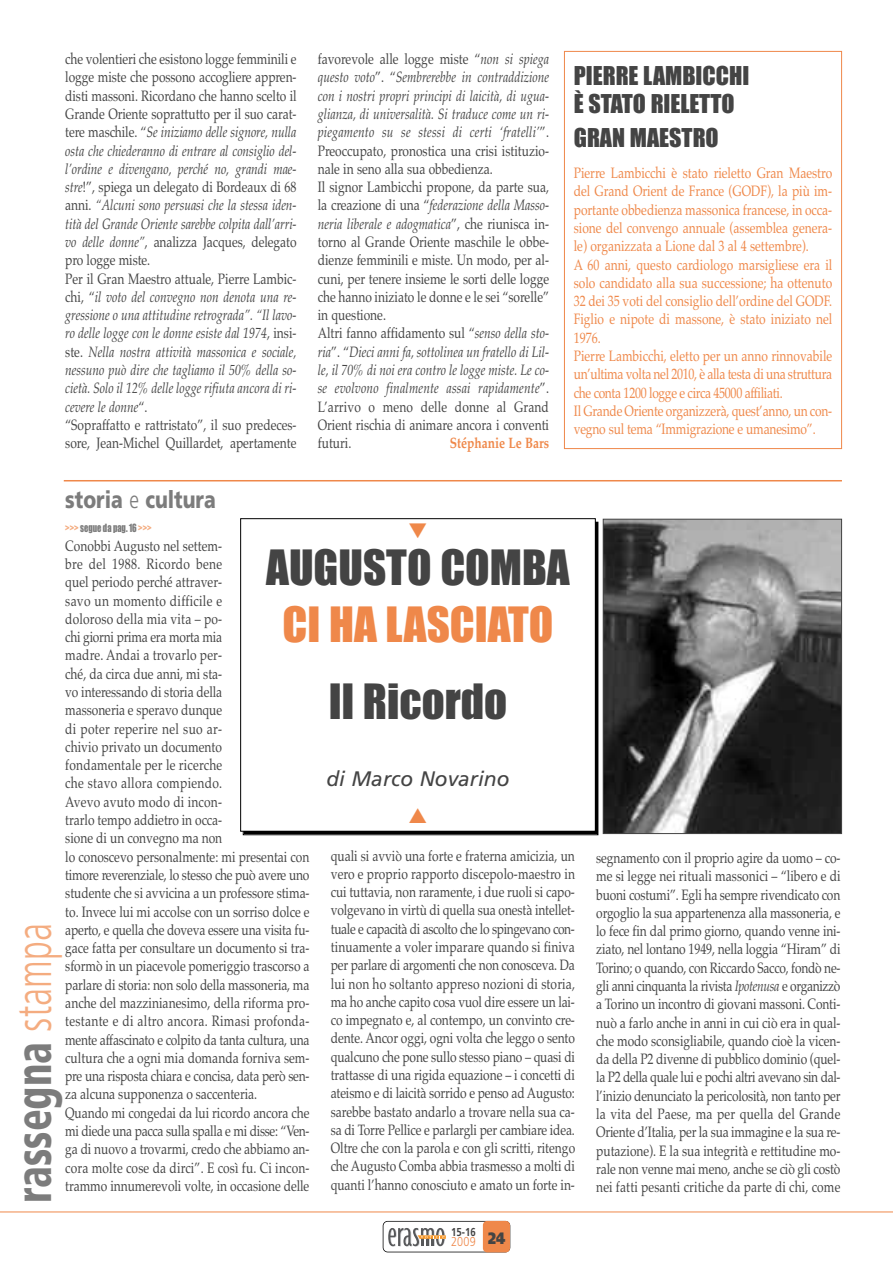
<style>
.page{position:relative;width:893px;height:1263px;background:#fff}
.page>*{position:absolute;margin:0;border:0;box-sizing:border-box;transform-origin:0 0}
.t1{font:900 condensed 50.7px "Frutiger";color:#7c7c7c;scale:.8 1}
.t2{font:45px "Impact";color:#444}
.t3{font:45px "Impact";color:#ef884a}
.t4{font:24px/28.8px "Impact";color:#444}
.t5{font:900 24px "Frutiger";color:#7c7c7c;scale:.8 1}
.t6{font:italic 21px "Frutiger";color:#444}
.t7{font:900 16.5px "Frutiger";color:#444;scale:.8 1}
.t8{font:15px/18.3px "Palatino";color:#444;scale:.8 1}
.t9{font:italic 15px/18.3px "Palatino";color:#444;scale:.8 1}
.t10{font:15px/18.3px "Palatino";color:#ef884a;scale:.8 1}
.t11{font:700 15px "Palatino";color:#ef884a;scale:.8 1}
.t12{font:300 12.9px "Frutiger";color:#ef884a;scale:.84 1}
.t13{font:700 11.55px "Frutiger";color:#444;scale:.84 1}
.t14{font:10.5px "Impact";color:#7c7c7c;scale:.8 1}
.s1{font-style:normal}
.s2{font-style:italic}
.s3{font-weight:300}
.s4{color:#f4ac80}
.s5{font-weight:300;color:#f4ac80}
</style>
<div class="page">
<div style="left:564px;top:51px;width:278px;height:398px;border:1px solid #ef884a"></div>
<div style="left:383px;top:1221px;width:127px;height:31px;border:2px solid #000;border-radius:5px"></div>
<svg style="left:388px;top:1228px;width:58px;height:18px"></svg>
<hr style="left:0;top:1211px;width:893px;height:1px;background:#ef884a">
<div style="left:483px;top:1221px;width:27px;height:31px;background:#ef884a;border-radius:4px"></div>
<img style="left:605px;top:521px;width:235px;height:311px">
<div style="left:603px;top:519px;width:239px;height:315px;border:1px solid #444"></div>
<div style="left:240px;top:518px;width:356px;height:314px;border:1px solid #000"></div>
<hr style="left:64px;top:480px;width:778px;height:1px;background:#ef884a">
<p class="t9" style="left:65px;top:50px;width:291px"><span class="s1">che volentieri che esistono logge femminili e logge miste che possono accogliere appren&shy;disti massoni. Ricordano che hanno scelto il Grande Oriente soprattutto per il suo carat&shy;tere maschile. “</span>Se iniziamo delle signore, nulla osta che chiederanno di entrare al consiglio del&shy;l’ordine e divengano, perché no, grandi mae&shy;stre<span class="s1">!”, spiega un delegato di Bordeaux di 68 anni.</span> “Alcuni sono persuasi che la stessa iden&shy;tità del Grande Oriente sarebbe colpita dall’arri&shy;vo delle donne”<span class="s1">, analizza Jacques, delegato pro logge miste.<br>Per il Gran Maestro attuale, Pierre Lambic&shy;chi, “</span>il voto del convegno non denota una re&shy;gressione o una attitudine retrograda”. “Il lavo&shy;ro delle logge con le donne esiste dal 1974<span class="s1">, insi&shy;ste.</span> Nella nostra attività massonica e sociale, nessuno può dire che tagliamo il 50% della so&shy;cietà. Solo il 12% delle logge rifiuta ancora di ri&shy;cevere le donne<span class="s1">“.<br>“Sopraffatto e rattristato”, il suo predeces&shy;sore, Jean-Michel Quillardet, apertamente</span></p>
<p class="t8" style="left:318px;top:50px;width:291px">favorevole alle logge miste “<span class="s2">non si spiega questo voto</span>”. “<span class="s2">Sembrerebbe in contraddizione con i nostri propri principi di laicità, di ugua&shy;glianza, di universalità. Si traduce come un ri&shy;piegamento su se stessi di certi ‘fratelli’</span>”.<br>Preoccupato, pronostica una crisi istituzio&shy;nale in seno alla sua obbedienza.<br>Il signor Lambicchi propone, da parte sua, la creazione di una “<span class="s2">federazione della Masso&shy;neria liberale e adogmatica</span>”, che riunisca in&shy;torno al Grande Oriente maschile le obbe&shy;dienze femminili e miste. Un modo, per al&shy;cuni, per tenere insieme le sorti delle logge che hanno iniziato le donne e le sei “sorelle” in questione.<br>Altri fanno affidamento sul “<span class="s2">senso della sto&shy;ria</span>”. “<span class="s2">Dieci anni fa, sottolinea un fratello di Lil&shy;le, il 70% di noi era contro le logge miste. Le co&shy;se evolvono finalmente assai rapidamente</span>”.<br>L’arrivo o meno delle donne al Grand Orient rischia di animare ancora i conventi futuri.</p>
<p class="t11" style="left:450px;top:434px;width:126px">Stéphanie Le Bars</p>
<h3 class="t5" style="left:65px;top:490px;width:190px">storia <span class="s3">e</span> cultura</h3>
<h3 class="t4" style="left:574px;top:62px;width:177px">PIERRE LAMBICCHI<br>È STATO RIELETTO</h3>
<h3 class="t4" style="left:574px;top:124px;width:146px">GRAN MAESTRO</h3>
<p class="t10" style="left:574px;top:164px;width:325px">Pierre Lambicchi è stato rieletto Gran Maestro del Grand Orient de France (GODF), la più im&shy;portante obbedienza massonica francese, in occa&shy;sione del convengo annuale (assemblea genera&shy;le) organizzata a Lione dal 3 al 4 settembre).<br>A 60 anni, questo cardiologo marsigliese era il solo candidato alla sua successione; ha ottenuto 32 dei 35 voti del consiglio dell’ordine del GODF.<br>Figlio e nipote di massone, è stato iniziato nel 1976.<br>Pierre Lambicchi, eletto per un anno rinnovabile un’ultima volta nel 2010, è alla testa di una struttura che conta 1200 logge e circa 45000 affiliati.<br>Il Grande Oriente organizzerà, quest’anno, un con&shy;vegno sul tema “Immigrazione e umanesimo”.</p>
<p class="t14" style="left:65px;top:523px;width:110px"><span class="s4">&gt;&gt;&gt;</span> segue da pag. 16 <span class="s4">&gt;&gt;&gt;</span></p>
<p class="t8" style="left:65px;top:536px;width:307px">Conobbi Augusto nel settem-<br>bre del 1988. Ricordo bene<br>quel periodo perché attraver-<br>savo un momento difficile e<br>doloroso della mia vita – po-<br>chi giorni prima era morta mia<br>madre. Andai a trovarlo per-<br>ché, da circa due anni, mi sta-<br>vo interessando di storia della<br>massoneria e speravo dunque<br>di poter reperire nel suo ar-<br>chivio privato un documento<br>fondamentale per le ricerche<br>che stavo allora compiendo.<br>Avevo avuto modo di incon-<br>trarlo tempo addietro in occa-<br>sione di un convegno ma non<br>lo conoscevo personalmente: mi presentai con timore reverenziale, lo stesso che può avere uno studente che si avvicina a un professore stima&shy;to. Invece lui mi accolse con un sorriso dolce e aperto, e quella che doveva essere una visita fu&shy;gace fatta per consultare un documento si tra&shy;sformò in un piacevole pomeriggio trascorso a parlare di storia: non solo della massoneria, ma anche del mazzinianesimo, della riforma pro&shy;testante e di altro ancora. Rimasi profonda&shy;mente affascinato e colpito da tanta cultura, una cultura che a ogni mia domanda forniva sem&shy;pre una risposta chiara e concisa, data però sen&shy;za alcuna supponenza o saccenteria.<br>Quando mi congedai da lui ricordo ancora che mi diede una pacca sulla spalla e mi disse: “Ven&shy;ga di nuovo a trovarmi, credo che abbiamo an&shy;cora molte cose da dirci”. E così fu. Ci incon&shy;trammo innumerevoli volte, in occasione delle</p>
<h2 class="t2" style="left:266px;top:543px;width:305px">AUGUSTO COMBA</h2>
<h2 class="t3" style="left:282px;top:600px;width:273px">CI HA LASCIATO</h2>
<h2 class="t2" style="left:329px;top:677px;width:180px">Il Ricordo</h2>
<h3 class="t6" style="left:326px;top:770px;width:185px">di Marco Novarino</h3>
<p class="t8" style="left:331px;top:846px;width:307px;text-align:justify">quali si avviò una forte e fraterna amicizia, un vero e proprio rapporto discepolo-maestro in cui tuttavia, non raramente, i due ruoli si capo&shy;volgevano in virtù di quella sua onestà intellet&shy;tuale e capacità di ascolto che lo spingevano con&shy;tinuamente a voler imparare quando si finiva per parlare di argomenti che non conosceva. Da lui non ho soltanto appreso nozioni di storia, ma ho anche capito cosa vuol dire essere un lai&shy;co impegnato e, al contempo, un convinto cre&shy;dente. Ancor oggi, ogni volta che leggo o sento qualcuno che pone sullo stesso piano – quasi di trattasse di una rigida equazione – i concetti di ateismo e di laicità sorrido e penso ad Augusto: sarebbe bastato andarlo a trovare nella sua ca&shy;sa di Torre Pellice e parlargli per cambiare idea.<br>Oltre che con la parola e con gli scritti, ritengo che Augusto Comba abbia trasmesso a molti di quanti l’hanno conosciuto e amato un forte in-</p>
<p class="t8" style="left:596px;top:848px;width:307px;text-align:justify">segnamento con il proprio agire da uomo – co&shy;me si legge nei rituali massonici – “libero e di buoni costumi”. Egli ha sempre rivendicato con orgoglio la sua appartenenza alla massoneria, e lo fece fin dal primo giorno, quando venne ini&shy;ziato, nel lontano 1949, nella loggia “Hiram” di Torino; o quando, con Riccardo Sacco, fondò ne&shy;gli anni cinquanta la rivista <span class="s2">Ipotenusa</span> e organizzò a Torino un incontro di giovani massoni. Conti&shy;nuò a farlo anche in anni in cui ciò era in qual&shy;che modo sconsigliabile, quando cioè la vicen&shy;da della P2 divenne di pubblico dominio (quel&shy;la P2 della quale lui e pochi altri avevano sin dal&shy;l’inizio denunciato la pericolosità, non tanto per la vita del Paese, ma per quella del Grande Oriente d’Italia, per la sua immagine e la sua re&shy;putazione). E la sua integrità e rettitudine mo&shy;rale non venne mai meno, anche se ciò gli costò nei fatti pesanti critiche da parte di chi, come</p>
<p class="t7" style="left:488px;top:1231px;width:23px">24</p>
<h1 class="t1" style="left:13px;top:1203px;width:350px;rotate:-90deg">rassegna <span class="s5">stampa</span></h1>
<p class="t13" style="left:451px;top:1227px;width:31px">15-16</p>
<p class="t12" style="left:451px;top:1237px;width:31px">2009</p>
</div>
